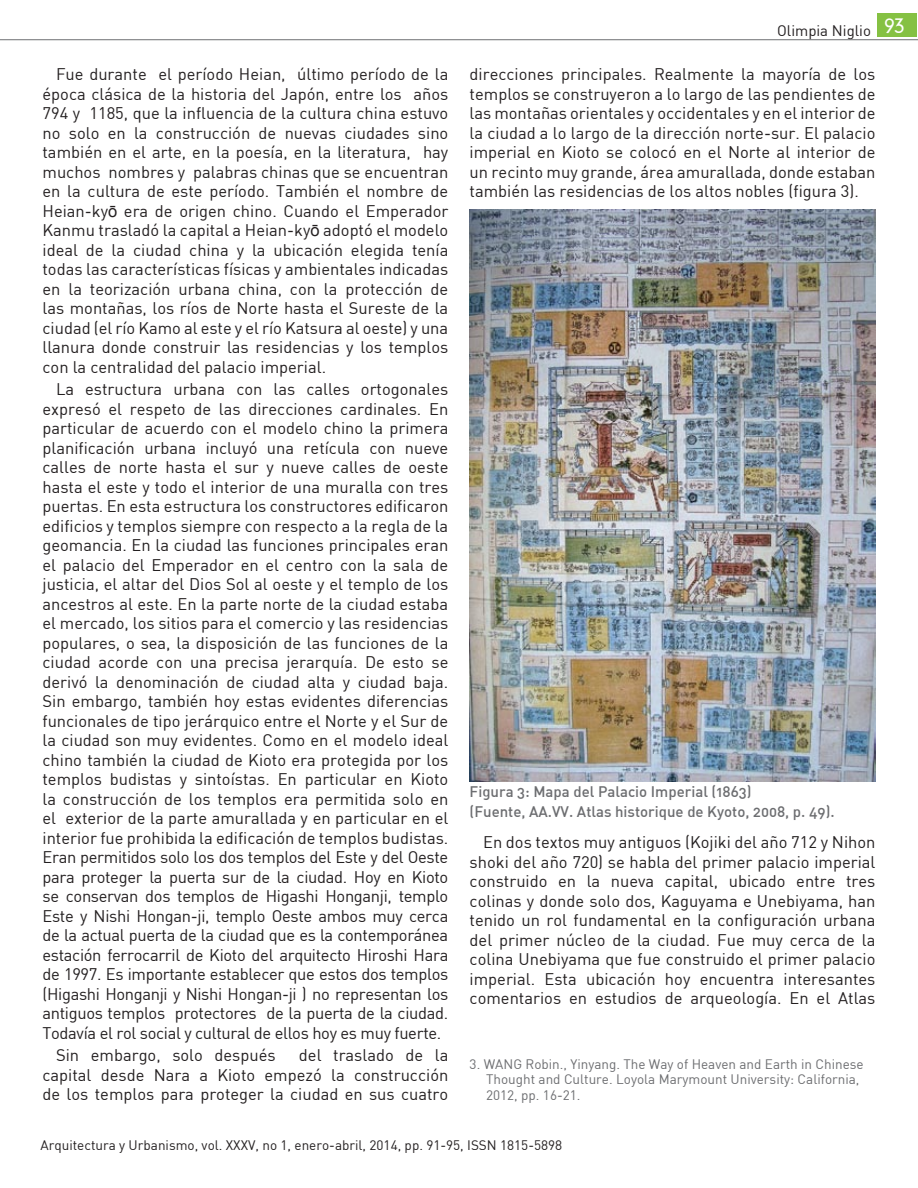
<style>
.page{position:relative;width:918px;height:1188px;background:#fff}
.page>*{position:absolute;margin:0;border:0;box-sizing:border-box;transform-origin:0 0}
.titulo_de_articulo{font:300 19.5px "DIN Neuzeit Grotesk";color:#fff}
.cuerpo_de_texto{font:16.5px/19.5px "DIN";color:#231f20;text-align:justify}
.pie_de_foto{font:15px "DIN Medium Alternate";color:#6c6d70}
.sello_de_arriba{font:15px "DIN";color:#231f20}
.notas_bibligraficas{font:13.5px/15.8px "DIN";color:#6c6d70}
.sello_de_abajo{font:13.5px "DIN";color:#231f20}
.s1{font-family:"Arial"}
</style>
<div class="page">
<div style="left:878px;top:14px;width:39px;height:23px;background:#84c141"></div>
<hr style="left:0;top:39px;width:918px;height:1px;background:#6c6d70">
<img style="left:470px;top:209px;width:405px;height:572px">
<p class="cuerpo_de_texto" style="left:43px;top:64px;width:407px;text-indent:14px">Fue durante el período Heian, último período de la época clásica de la historia del Japón, entre los años 794 y 1185, que la influencia de la cultura china estuvo no solo en la construcción de nuevas ciudades sino también en el arte, en la poesía, en la literatura, hay muchos nombres y palabras chinas que se encuentran en la cultura de este período. También el nombre de Heian-ky<span class="s1">ō</span> era de origen chino. Cuando el Emperador Kanmu trasladó la capital a Heian-ky<span class="s1">ō</span> adoptó el modelo ideal de la ciudad china y la ubicación elegida tenía todas las características físicas y ambientales indicadas en la teorización urbana china, con la protección de las montañas, los ríos de Norte hasta el Sureste de la ciudad (el río Kamo al este y el río Katsura al oeste) y una llanura donde construir las residencias y los templos con la centralidad del palacio imperial.</p>
<p class="cuerpo_de_texto" style="left:43px;top:379px;width:407px;text-indent:14px">La estructura urbana con las calles ortogonales expresó el respeto de las direcciones cardinales. En particular de acuerdo con el modelo chino la primera planificación urbana incluyó una retícula con nueve calles de norte hasta el sur y nueve calles de oeste hasta el este y todo el interior de una muralla con tres puertas. En esta estructura los constructores edificaron edificios y templos siempre con respecto a la regla de la geomancia. En la ciudad las funciones principales eran el palacio del Emperador en el centro con la sala de justicia, el altar del Dios Sol al oeste y el templo de los ancestros al este. En la parte norte de la ciudad estaba el mercado, los sitios para el comercio y las residencias populares, o sea, la disposición de las funciones de la ciudad acorde con una precisa jerarquía. De esto se derivó la denominación de ciudad alta y ciudad baja.<br>Sin embargo, también hoy estas evidentes diferencias funcionales de tipo jerárquico entre el Norte y el Sur de la ciudad son muy evidentes. Como en el modelo ideal chino también la ciudad de Kioto era protegida por los templos budistas y sintoístas. En particular en Kioto la construcción de los templos era permitida solo en el exterior de la parte amurallada y en particular en el interior fue prohibida la edificación de templos budistas.<br>Eran permitidos solo los dos templos del Este y del Oeste para proteger la puerta sur de la ciudad. Hoy en Kioto se conservan dos templos de Higashi Honganji, templo Este y Nishi Hongan-ji, templo Oeste ambos muy cerca de la actual puerta de la ciudad que es la contemporánea estación ferrocarril de Kioto del arquitecto Hiroshi Hara de 1997. Es importante establecer que estos dos templos (Higashi Honganji y Nishi Hongan-ji ) no representan los antiguos templos protectores de la puerta de la ciudad.<br>Todavía el rol social y cultural de ellos hoy es muy fuerte.</p>
<p class="cuerpo_de_texto" style="left:56px;top:1045px;width:221px">Sin embargo, solo después</p>
<p class="cuerpo_de_texto" style="left:43px;top:1045px;width:407px;text-indent:256px">del traslado de la capital desde Nara a Kioto empezó la construcción de los templos para proteger la ciudad en sus cuatro</p>
<p class="sello_de_arriba" style="left:777px;top:21px;width:95px">Olimpia Niglio</p>
<p class="titulo_de_articulo" style="left:884px;top:14px;width:22px">93</p>
<p class="cuerpo_de_texto" style="left:470px;top:64px;width:407px">direcciones principales. Realmente la mayoría de los templos se construyeron a lo largo de las pendientes de las montañas orientales y occidentales y en el interior de la ciudad a lo largo de la dirección norte-sur. El palacio imperial en Kioto se colocó en el Norte al interior de un recinto muy grande, área amurallada, donde estaban también las residencias de los altos nobles (figura 3).</p>
<p class="pie_de_foto" style="left:470px;top:782px;width:283px">Figura 3: Mapa del Palacio Imperial (1863)</p>
<p class="pie_de_foto" style="left:470px;top:802px;width:367px">(Fuente, AA.VV. Atlas historique de Kyoto, 2008, p. 49).</p>
<p class="cuerpo_de_texto" style="left:470px;top:832px;width:407px;text-indent:14px">En dos textos muy antiguos (Kojiki del año 712 y Nihon shoki del año 720) se habla del primer palacio imperial construido en la nueva capital, ubicado entre tres colinas y donde solo dos, Kaguyama e Unebiyama, han tenido un rol fundamental en la configuración urbana del primer núcleo de la ciudad. Fue muy cerca de la colina Unebiyama que fue construido el primer palacio imperial. Esta ubicación hoy encuentra interesantes comentarios en estudios de arqueología. En el Atlas</p>
<p class="notas_bibligraficas" style="left:486px;top:1056px;width:379px;text-indent:-16px">3. WANG Robin., Yinyang. The Way of Heaven and Earth in Chinese<br>Thought and Culture. Loyola Marymount University: California,<br>2012, pp. 16-21.</p>
<p class="sello_de_abajo" style="left:40px;top:1137px;width:523px">Arquitectura y Urbanismo, vol. XXXV, no 1, enero-abril, 2014, pp. 91-95, ISSN 1815-5898</p>
</div>
